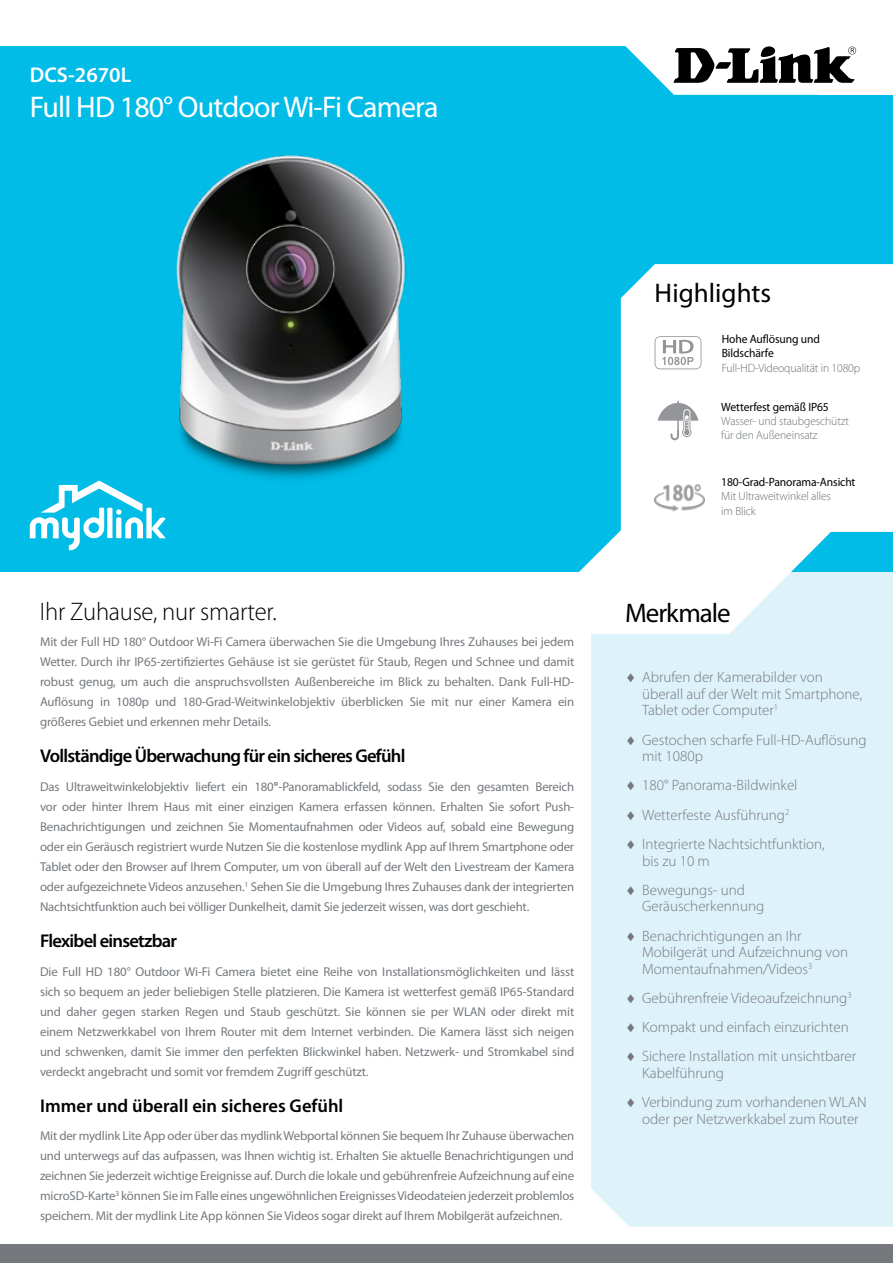
<style>
.page{position:relative;width:893px;height:1263px;background:#fff}
.page>*{position:absolute;margin:0;border:0;box-sizing:border-box;transform-origin:0 0}
.t1{font:30px "Myriad Pro";letter-spacing:-.025em;color:#fff}
.t2{font:27px "Myriad Pro";color:#000}
.t3{font:27px "Myriad Pro";letter-spacing:-.04em;color:#000}
.t4{font:300 25.5px "Myriad Pro";letter-spacing:-.01em;color:#000}
.t5{font:600 21.3px "Myriad Pro";color:#fff}
.t6{font:600 18.6px "Myriad Pro";letter-spacing:-.04em;color:#000}
.t7{font:600 18.6px "Myriad Pro";color:#000}
.t8{font:300 15px/29.2px "Myriad Pro";color:#75797d}
.t9{font:12.9px/20px "Myriad Pro";letter-spacing:-.015em;color:#75797d;text-align:justify}
.t10{font:12px/14.4px "Myriad Pro";letter-spacing:-.01em;color:#000}
.t11{font:300 12px/14.4px "Myriad Pro";letter-spacing:-.01em;color:#6d6e71}
.t12{font:300 12px/14.4px "Myriad Pro";letter-spacing:-.01em;color:#6c7375}
.s1{font-family:"Univers";font-weight:700;font-stretch:condensed}
</style>
<div class="page">
<div style="left:591px;top:634px;width:302px;height:593px;background:#def2fa"></div>
<div style="left:0;top:46px;width:893px;height:526px;background:#00bce7"></div>
<div style="left:819px;top:7px;width:74px;height:88px;background:#fff"></div>
<svg style="left:625px;top:46px;width:232px;height:49px"></svg>
<svg style="left:591px;top:634px;width:137px;height:5px"></svg>
<img style="left:176px;top:155px;width:230px;height:324px">
<div style="left:0;top:1245px;width:893px;height:18px;background:#75797d"></div>
<svg style="left:633px;top:264px;width:260px;height:22px;background:#f3fbfd"></svg>
<svg style="left:579px;top:286px;width:314px;height:348px;fill:#fff"></svg>
<svg style="left:30px;top:480px;width:136px;height:71px"></svg>
<svg style="left:655px;top:336px;width:46px;height:33px;background:#e2e2e3"></svg>
<svg style="left:658px;top:401px;width:40px;height:39px;background:#d3d4d5"></svg>
<img style="left:655px;top:483px;width:49px;height:28px">
<h3 class="t5" style="left:30px;top:62px;width:103px">DCS-2670L</h3>
<h1 class="t1" style="left:30px;top:89px;width:410px">Full HD 180° Outdoor Wi-Fi Camera</h1>
<h2 class="t2" style="left:655px;top:276px;width:118px">Highlights</h2>
<p class="t10" style="left:722px;top:332px;width:100px">Hohe Auflösung und<br>Bildschärfe</p>
<p class="t11" style="left:722px;top:361px;width:140px">Full-HD-Videoqualität in 1080p</p>
<p class="t10" style="left:721px;top:399px;width:109px">Wetterfest gemäß IP65</p>
<p class="t12" style="left:721px;top:414px;width:129px">Wasser- und staubgeschützt für den Außeneinsatz</p>
<p class="t10" style="left:721px;top:474px;width:136px">180-Grad-Panorama-Ansicht</p>
<p class="t11" style="left:721px;top:489px;width:111px">Mit Ultraweitwinkel alles im Blick</p>
<h3 class="t4" style="left:40px;top:596px;width:238px">Ihr Zuhause, nur smarter.</h3>
<h2 class="t3" style="left:625px;top:596px;width:107px">Merkmale</h2>
<p class="t9" style="left:40px;top:632px;width:536px">Mit der Full HD 180° Outdoor Wi-Fi Camera überwachen Sie die Umgebung Ihres Zuhauses bei jedem Wetter. Durch ihr IP65-zertifiziertes Gehäuse ist sie gerüstet für Staub, Regen und Schnee und damit robust genug, um auch die anspruchsvollsten Außenbereiche im Blick zu behalten. Dank Full-HD-Auflösung in 1080p und 180-Grad-Weitwinkelobjektiv überblicken Sie mit nur einer Kamera ein größeres Gebiet und erkennen mehr Details.</p>
<h3 class="t6" style="left:40px;top:744px;width:367px">Vollständige Überwachung für ein sicheres Gefühl</h3>
<p class="t9" style="left:40px;top:777px;width:536px">Das Ultraweitwinkelobjektiv liefert ein 180<span class="s1">°</span>-Panoramablickfeld, sodass Sie den gesamten Bereich vor oder hinter Ihrem Haus mit einer einzigen Kamera erfassen können. Erhalten Sie sofort Push-Benachrichtigungen und zeichnen Sie Momentaufnahmen oder Videos auf, sobald eine Bewegung oder ein Geräusch registriert wurde Nutzen Sie die kostenlose mydlink App auf Ihrem Smartphone oder Tablet oder den Browser auf Ihrem Computer, um von überall auf der Welt den Livestream der Kamera oder aufgezeichnete Videos anzusehen.<sup>1</sup> Sehen Sie die Umgebung Ihres Zuhauses dank der integrierten Nachtsichtfunktion auch bei völliger Dunkelheit, damit Sie jederzeit wissen, was dort geschieht.</p>
<h3 class="t6" style="left:40px;top:929px;width:139px">Flexibel einsetzbar</h3>
<p class="t9" style="left:40px;top:961px;width:536px">Die Full HD 180° Outdoor Wi-Fi Camera bietet eine Reihe von Installationsmöglichkeiten und lässt sich so bequem an jeder beliebigen Stelle platzieren. Die Kamera ist wetterfest gemäß IP65-Standard und daher gegen starken Regen und Staub geschützt. Sie können sie per WLAN oder direkt mit einem Netzwerkkabel von Ihrem Router mit dem Internet verbinden. Die Kamera lässt sich neigen und schwenken, damit Sie immer den perfekten Blickwinkel haben. Netzwerk- und Stromkabel sind verdeckt angebracht und somit vor fremdem Zugriff geschützt.</p>
<h3 class="t7" style="left:40px;top:1093px;width:305px">Immer und überall ein sicheres Gefühl</h3>
<p class="t9" style="left:40px;top:1126px;width:536px">Mit der mydlink Lite App oder über das mydlink Webportal können Sie bequem Ihr Zuhause überwachen und unterwegs auf das aufpassen, was Ihnen wichtig ist. Erhalten Sie aktuelle Benachrichtigungen und zeichnen Sie jederzeit wichtige Ereignisse auf. Durch die lokale und gebührenfreie Aufzeichnung auf eine microSD-Karte<sup>3</sup> können Sie im Falle eines ungewöhnlichen Ereignisses Videodateien jederzeit problemlos speichern. Mit der mydlink Lite App können Sie Videos sogar direkt auf Ihrem Mobilgerät aufzeichnen.</p>
<p class="t8" style="left:642px;top:669px;width:222px;line-height:16.5px;text-indent:-17px">♦ Abrufen der Kamerabilder von überall auf der Welt mit Smartphone,<br>Tablet oder Computer<sup>1</sup></p>
<p class="t8" style="left:642px;top:731px;width:226px;line-height:16.5px;text-indent:-17px">♦ Gestochen scharfe Full-HD-Auflösung mit 1080p</p>
<p class="t8" style="left:625px;top:771px;width:201px">♦ 180° Panorama-Bildwinkel<br>♦ Wetterfeste Ausführung<sup>2<br></sup>♦ Integrierte Nachtsichtfunktion,</p>
<p class="t8" style="left:625px;top:846px;width:121px;text-indent:17px">bis zu 10 m<br>♦ Bewegungs- und</p>
<p class="t8" style="left:625px;top:891px;width:178px;text-indent:17px">Geräuscherkennung<br>♦ Benachrichtigungen an Ihr</p>
<p class="t8" style="left:642px;top:944px;width:208px;line-height:16.5px">Mobilgerät und Aufzeichnung von<br>Momentaufnahmen/Videos<sup>3</sup></p>
<p class="t8" style="left:625px;top:983px;width:233px">♦ Gebührenfreie Videoaufzeichnung<sup>3 </sup>♦ Kompakt und einfach einzurichten ♦ Sichere Installation mit unsichtbarer</p>
<p class="t8" style="left:625px;top:1058px;width:243px;text-indent:17px">Kabelführung<br>♦ Verbindung zum vorhandenen WLAN</p>
<p class="t8" style="left:642px;top:1104px;width:218px">oder per Netzwerkkabel zum Router</p>
</div>
